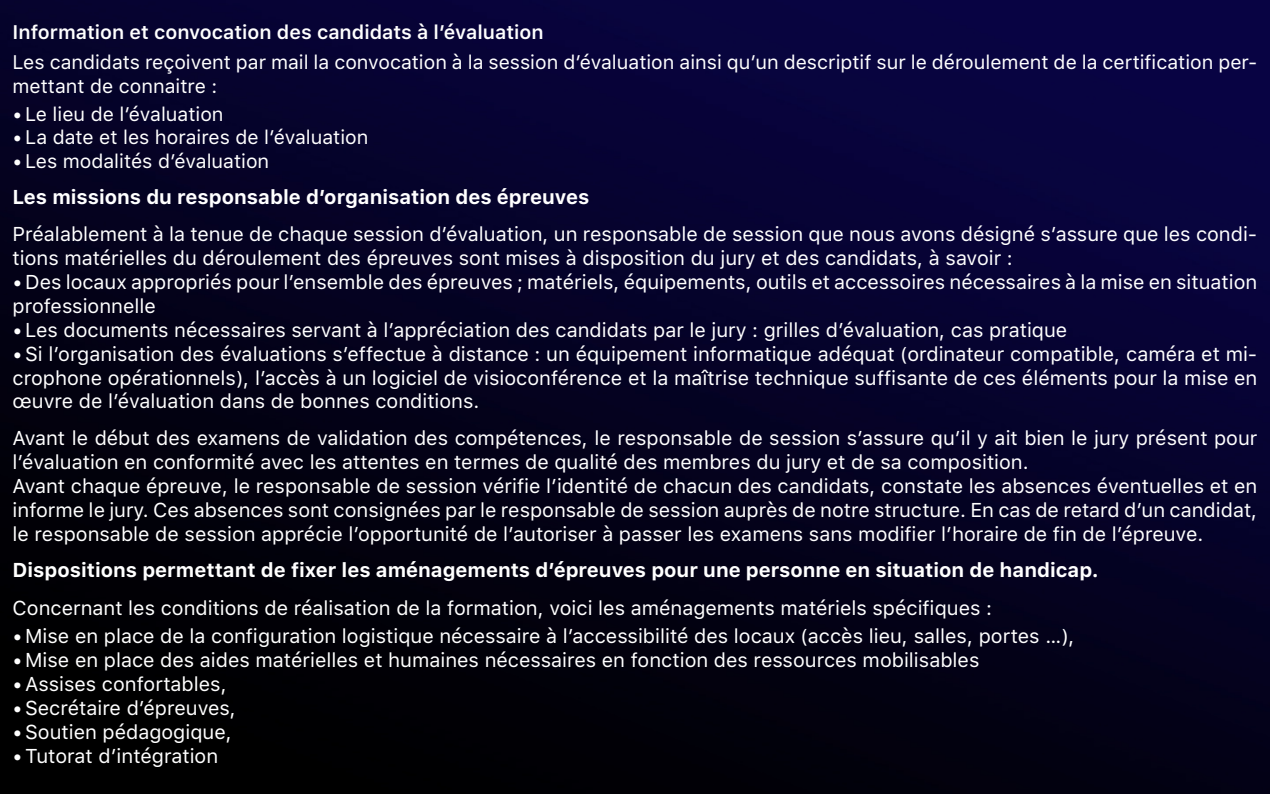
<style>
.page{position:relative;width:1270px;height:794px;background:#fff}
.page>*{position:absolute;margin:0;border:0;box-sizing:border-box;transform-origin:0 0}
.t1{font:19.95px/23.9px "SFUI Text";color:#fff}
.t2{font:700 19.95px "SFUI Text";color:#fff}
.t3{font:19.6px/23.5px "SFUI Text";color:#fff}
.t4{font:600 19.6px "SFUI Text";color:#fff}
</style>
<div class="page">
<img style="left:0;top:0;width:1270px;height:794px">
<p class="t4" style="left:13px;top:17px;width:532px">Information et convocation des candidats à l’évaluation</p>
<p class="t3" style="left:13px;top:50px;width:1246px">Les candidats reçoivent par mail la convocation à la session d’évaluation ainsi qu’un descriptif sur le déroulement de la certification per&shy;mettant de connaitre :</p>
<p class="t3" style="left:13px;top:101px;width:212px">•Le lieu de l’évaluation</p>
<p class="t3" style="left:13px;top:125px;width:357px">•La date et les horaires de l’évaluation</p>
<p class="t3" style="left:13px;top:148px;width:258px">•Les modalités d’évaluation</p>
<p class="t2" style="left:13px;top:182px;width:578px">Les missions du responsable d’organisation des épreuves</p>
<p class="t1" style="left:13px;top:221px;width:1246px">Préalablement à la tenue de chaque session d’évaluation, un responsable de session que nous avons désigné s’assure que les condi&shy;tions matérielles du déroulement des épreuves sont mises à disposition du jury et des candidats, à savoir :</p>
<p class="t1" style="left:13px;top:269px;width:1246px">•Des locaux appropriés pour l’ensemble des épreuves ; matériels, équipements, outils et accessoires nécessaires à la mise en situation professionnelle</p>
<p class="t1" style="left:13px;top:317px;width:1056px">•Les documents nécessaires servant à l’appréciation des candidats par le jury : grilles d’évaluation, cas pratique</p>
<p class="t1" style="left:13px;top:341px;width:1246px;text-align:justify">•Si l’organisation des évaluations s’effectue à distance : un équipement informatique adéquat (ordinateur compatible, caméra et mi&shy;crophone opérationnels), l’accès à un logiciel de visioconférence et la maîtrise technique suffisante de ces éléments pour la mise en œuvre de l’évaluation dans de bonnes conditions.</p>
<p class="t1" style="left:13px;top:425px;width:1246px">Avant le début des examens de validation des compétences, le responsable de session s’assure qu’il y ait bien le jury présent pour l’évaluation en conformité avec les attentes en termes de qualité des membres du jury et de sa composition.</p>
<p class="t1" style="left:13px;top:473px;width:1246px;text-align:justify">Avant chaque épreuve, le responsable de session vérifie l’identité de chacun des candidats, constate les absences éventuelles et en informe le jury. Ces absences sont consignées par le responsable de session auprès de notre structure. En cas de retard d’un candidat, le responsable de session apprécie l’opportunité de l’autoriser à passer les examens sans modifier l’horaire de fin de l’épreuve.</p>
<p class="t2" style="left:13px;top:555px;width:1088px">Dispositions permettant de fixer les aménagements d’épreuves pour une personne en situation de handicap.</p>
<p class="t1" style="left:13px;top:595px;width:981px">Concernant les conditions de réalisation de la formation, voici les aménagements matériels spécifiques :</p>
<p class="t1" style="left:13px;top:623px;width:1063px">•Mise en place de la configuration logistique nécessaire à l’accessibilité des locaux (accès lieu, salles, portes …),</p>
<p class="t1" style="left:13px;top:647px;width:968px">•Mise en place des aides matérielles et humaines nécessaires en fonction des ressources mobilisables</p>
<p class="t1" style="left:13px;top:671px;width:216px">•Assises confortables,</p>
<p class="t1" style="left:13px;top:695px;width:225px">•Secrétaire d’épreuves,</p>
<p class="t1" style="left:13px;top:719px;width:221px">•Soutien pédagogique,</p>
<p class="t1" style="left:13px;top:743px;width:207px">•Tutorat d’intégration</p>
</div>
